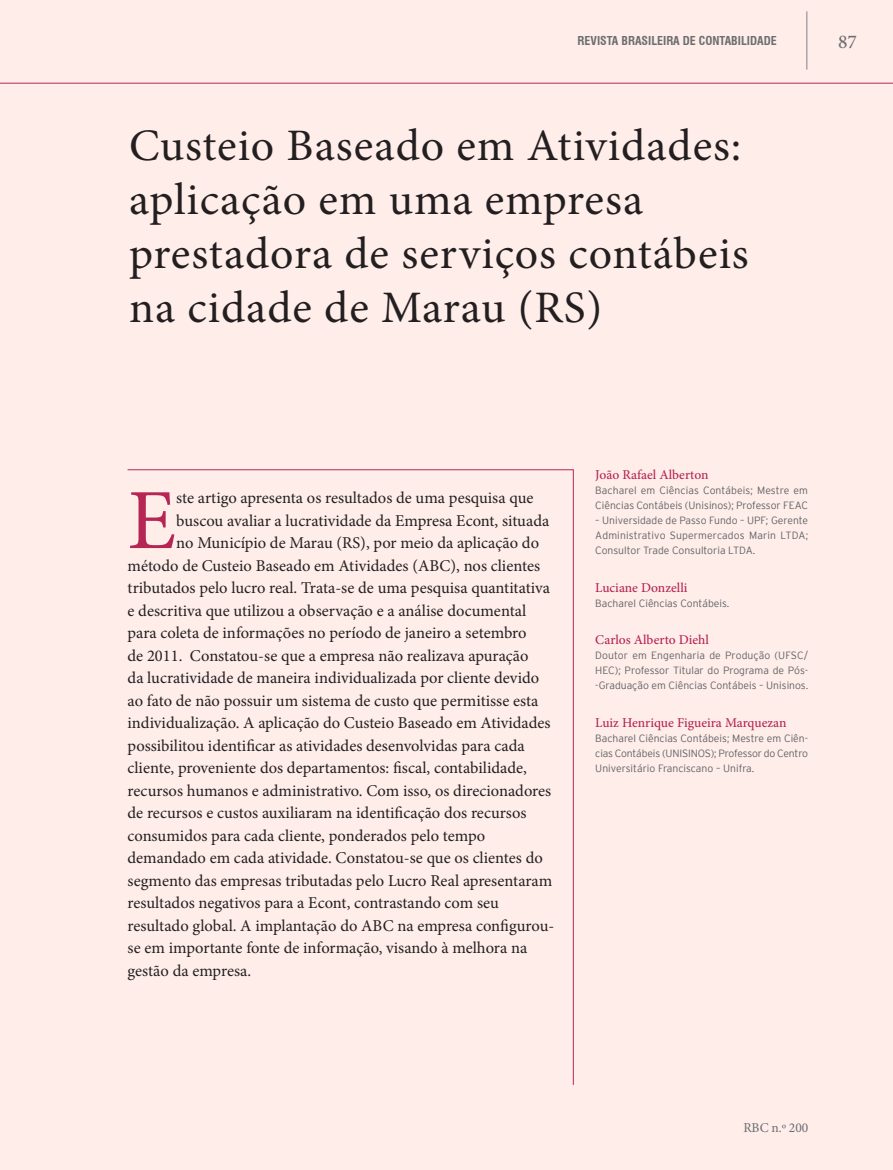
<style>
.page{position:relative;width:893px;height:1170px;background:#fff}
.page>*{position:absolute;margin:0;border:0;box-sizing:border-box;transform-origin:0 0}
.t1{font:85.8px "Minion Pro";color:#b62654}
.t2{font:45px/54px "Minion Pro";letter-spacing:.02em;color:#231f20}
.t3{font:500 19.5px "Minion Pro";color:#6c6d70}
.t4{font:16.5px "Minion Pro";color:#231f20}
.t5{font:500 13.5px "Minion Pro";color:#b62654}
.t6{font:13.5px "Minion Pro";letter-spacing:-.01em;color:#6c6d70}
.t7{font:700 condensed 12px "Swiss 721 BT";color:#6c6d70}
.t8{font:300 10.5px/15px "Interstate";color:#636366;text-align:justify}
</style>
<div class="page">
<div style="left:0;top:0;width:893px;height:1169px;background:#feede9"></div>
<svg style="left:127px;top:469px;width:447px;height:616px"></svg>
<hr style="left:0;top:83px;width:893px;height:1px;background:#b62654">
<hr style="left:806px;top:11px;width:1px;height:59px;background:#808285">
<p class="t7" style="left:578px;top:34px;width:201px">REVISTA BRASILEIRA DE CONTABILIDADE</p>
<p class="t3" style="left:838px;top:28px;width:20px">87</p>
<h2 class="t2" style="left:129px;top:119px;width:621px">Custeio Baseado em Atividades: aplicação em uma empresa prestadora de serviços contábeis na cidade de Marau (RS)</h2>
<h1 class="t1" style="left:128px;top:463px;width:50px">E</h1>
<p class="t4" style="left:176px;top:486px;width:359px">ste artigo apresenta os resultados de uma pesquisa que</p>
<p class="t4" style="left:176px;top:509px;width:375px">buscou avaliar a lucratividade da Empresa Econt, situada</p>
<p class="t4" style="left:176px;top:531px;width:364px">no Município de Marau (RS), por meio da aplicação do</p>
<p class="t4" style="left:128px;top:554px;width:414px">método de Custeio Baseado em Atividades (ABC), nos clientes</p>
<p class="t4" style="left:128px;top:576px;width:424px">tributados pelo lucro real. Trata-se de uma pesquisa quantitativa</p>
<p class="t4" style="left:128px;top:599px;width:400px">e descritiva que utilizou a observação e a análise documental</p>
<p class="t4" style="left:128px;top:621px;width:400px">para coleta de informações no período de janeiro a setembro</p>
<p class="t4" style="left:128px;top:644px;width:403px">de 2011. Constatou-se que a empresa não realizava apuração</p>
<p class="t4" style="left:128px;top:666px;width:413px">da lucratividade de maneira individualizada por cliente devido</p>
<p class="t4" style="left:128px;top:689px;width:412px">ao fato de não possuir um sistema de custo que permitisse esta</p>
<p class="t4" style="left:128px;top:711px;width:425px">individualização. A aplicação do Custeio Baseado em Atividades</p>
<p class="t4" style="left:128px;top:734px;width:399px">possibilitou identificar as atividades desenvolvidas para cada</p>
<p class="t4" style="left:128px;top:756px;width:401px">cliente, proveniente dos departamentos: fiscal, contabilidade,</p>
<p class="t4" style="left:128px;top:779px;width:425px">recursos humanos e administrativo. Com isso, os direcionadores</p>
<p class="t4" style="left:128px;top:801px;width:400px">de recursos e custos auxiliaram na identificação dos recursos</p>
<p class="t4" style="left:128px;top:824px;width:359px">consumidos para cada cliente, ponderados pelo tempo</p>
<p class="t4" style="left:128px;top:847px;width:417px">demandado em cada atividade. Constatou-se que os clientes do</p>
<p class="t4" style="left:128px;top:869px;width:426px">segmento das empresas tributadas pelo Lucro Real apresentaram</p>
<p class="t4" style="left:128px;top:892px;width:373px">resultados negativos para a Econt, contrastando com seu</p>
<p class="t4" style="left:128px;top:914px;width:428px">resultado global. A implantação do ABC na empresa configurou-</p>
<p class="t4" style="left:128px;top:937px;width:401px">se em importante fonte de informação, visando à melhora na</p>
<p class="t4" style="left:128px;top:959px;width:125px">gestão da empresa.</p>
<p class="t5" style="left:595px;top:465px;width:115px">João Rafael Alberton</p>
<p class="t8" style="left:595px;top:483px;width:214px">Bacharel em Ciências Contábeis; Mestre em<br>Ciências Contábeis (Unisinos); Professor FEAC</p>
<p class="t8" style="left:595px;top:513px;width:214px">– Universidade de Passo Fundo – UPF; Gerente Administrativo Supermercados Marin LTDA; Consultor Trade Consultoria LTDA.</p>
<p class="t5" style="left:595px;top:578px;width:94px">Luciane Donzelli</p>
<p class="t8" style="left:595px;top:595px;width:135px">Bacharel Ciências Contábeis.</p>
<p class="t5" style="left:595px;top:630px;width:115px">Carlos Alberto Diehl</p>
<p class="t8" style="left:595px;top:648px;width:214px">Doutor em Engenharia de Produção (UFSC/ HEC); Professor Titular do Programa de Pós--Graduação em Ciências Contábeis – Unisinos.</p>
<p class="t5" style="left:595px;top:713px;width:193px">Luiz Henrique Figueira Marquezan</p>
<p class="t8" style="left:595px;top:730px;width:214px">Bacharel Ciências Contábeis; Mestre em Ciên&shy;cias Contábeis (UNISINOS); Professor do Centro Universitário Franciscano – Unifra.</p>
<p class="t6" style="left:743px;top:1118px;width:66px">RBC n.º 200</p>
</div>
